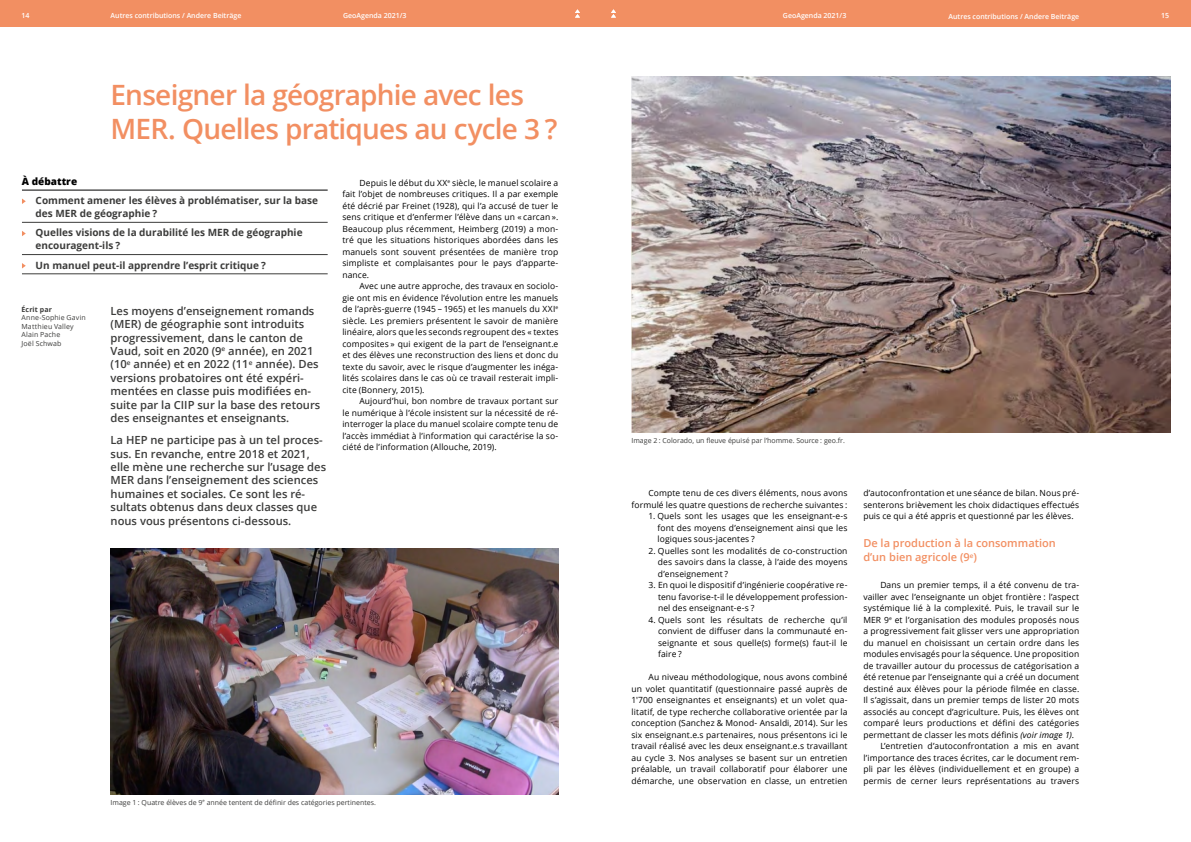
<style>
.page{position:relative;width:1191px;height:842px;background:#fff}
.page>*{position:absolute;margin:0;border:0;box-sizing:border-box;transform-origin:0 0}
.t1{font:600 28px/33.6px "Open Sans";letter-spacing:-.03em;color:#f28f62}
.t2{font:600 11.2px/13.4px "Open Sans";color:#3c3c3b}
.t3{font:600 11px/14px "Open Sans";color:#f28f62}
.t4{font:700 10px/13px "Open Sans";color:#3c3c3b}
.t5{font:800 10px "Open Sans";color:#000}
.t6{font:8.5px/11.5px "Open Sans";letter-spacing:.015em;color:#000;text-align:justify}
.t7{font:7px "Open Sans";color:#3c3c3b}
.t8{font:600 7px "Open Sans";color:#fff}
.t9{font:7px/8.4px "Open Sans";letter-spacing:.02em;color:#3c3c3b}
.t10{font:700 7px "Open Sans";letter-spacing:.02em;color:#3c3c3b}
.s1{font-style:italic}
</style>
<div class="page">
<div style="left:0;top:0;width:595px;height:27px;background:#f28f62"></div>
<div style="left:595px;top:0;width:596px;height:27px;background:#f28f62"></div>
<svg style="left:575px;top:9px;width:5px;height:9px"></svg>
<svg style="left:611px;top:9px;width:5px;height:9px"></svg>
<img style="left:111px;top:549px;width:447px;height:245px">
<img style="left:631px;top:77px;width:539px;height:355px">
<hr style="left:22px;top:190px;width:306px;height:1px;background:#000">
<hr style="left:22px;top:222px;width:306px;height:1px;background:#3c3c3b">
<hr style="left:22px;top:254px;width:306px;height:1px;background:#3c3c3b">
<hr style="left:22px;top:274px;width:306px;height:1px;background:#3c3c3b">
<svg style="left:22px;top:199px;width:4px;height:5px"></svg>
<svg style="left:22px;top:231px;width:4px;height:5px"></svg>
<svg style="left:22px;top:263px;width:4px;height:5px"></svg>
<p class="t8" style="left:22px;top:11px;width:9px">14</p>
<p class="t8" style="left:111px;top:11px;width:132px">Autres contributions / Andere Beiträge</p>
<p class="t8" style="left:343px;top:11px;width:65px">GeoAgenda 2021/3</p>
<p class="t8" style="left:783px;top:11px;width:65px">GeoAgenda 2021/3</p>
<p class="t8" style="left:948px;top:11px;width:132px">Autres contributions / Andere Beiträge</p>
<p class="t8" style="left:1161px;top:11px;width:9px">15</p>
<h1 class="t1" style="left:111px;top:77px;width:448px">Enseigner la géographie avec les<br>MER. Quelles pratiques au cycle 3 ?</h1>
<p class="t5" style="left:22px;top:174px;width:57px">À débattre</p>
<p class="t4" style="left:36px;top:194px;width:284px">Comment amener les élèves à problématiser, sur la base des MER de géographie ?</p>
<p class="t4" style="left:36px;top:226px;width:268px">Quelles visions de la durabilité les MER de géographie encouragent-ils ?</p>
<p class="t4" style="left:36px;top:258px;width:232px">Un manuel peut-il apprendre l’esprit critique ?</p>
<p class="t10" style="left:22px;top:305px;width:32px">Écrit par</p>
<p class="t9" style="left:22px;top:313px;width:66px">Anne-Sophie Gavin<br>Matthieu Valley<br>Alain Pache<br>Joël Schwab</p>
<p class="t2" style="left:111px;top:304px;width:211px">Les moyens d’enseignement romands (MER) de géographie sont introduits progressivement, dans le canton de Vaud, soit en 2020 (9<sup>e</sup> année), en 2021 (10<sup>e</sup> année) et en 2022 (11<sup>e</sup> année). Des versions probatoires ont été expéri&shy;mentées en classe puis modifiées en&shy;suite par la CIIP sur la base des retours des enseignantes et enseignants.</p>
<p class="t2" style="left:111px;top:433px;width:217px">La HEP ne participe pas à un tel proces&shy;sus. En revanche, entre 2018 et 2021, elle mène une recherche sur l’usage des MER dans l’enseignement des sciences humaines et sociales. Ce sont les ré&shy;sultats obtenus dans deux classes que nous vous présentons ci-dessous.</p>
<p class="t6" style="left:342px;top:176px;width:217px;text-indent:17px">Depuis le début du XX<sup>e</sup> siècle, le manuel scolaire a fait l’objet de nombreuses critiques. Il a par exemple été décrié par Freinet (1928), qui l’a accusé de tuer le sens critique et d’enfermer l’élève dans un « carcan ».<br>Beaucoup plus récemment, Heimberg (2019) a mon&shy;tré que les situations historiques abordées dans les manuels sont souvent présentées de manière trop simpliste et complaisantes pour le pays d’apparte&shy;nance.</p>
<p class="t6" style="left:342px;top:280px;width:217px;text-indent:17px">Avec une autre approche, des travaux en sociolo&shy;gie ont mis en évidence l’évolution entre les manuels de l’après-guerre (1945 – 1965) et les manuels du XXI<sup>e </sup>siècle. Les premiers présentent le savoir de manière linéaire, alors que les seconds regroupent des « textes composites » qui exigent de la part de l’enseignant.e et des élèves une reconstruction des liens et donc du texte du savoir, avec le risque d’augmenter les inéga&shy;lités scolaires dans le cas où ce travail resterait impli&shy;cite (Bonnery, 2015).</p>
<p class="t6" style="left:342px;top:395px;width:217px;text-indent:17px">Aujourd’hui, bon nombre de travaux portant sur le numérique à l’école insistent sur la nécessité de ré&shy;interroger la place du manuel scolaire compte tenu de l’accès immédiat à l’information qui caractérise la so&shy;ciété de l’information (Allouche, 2019).</p>
<p class="t7" style="left:111px;top:797px;width:267px">Image 1 : Quatre élèves de 9<sup>e</sup> année tentent de définir des catégories pertinentes.</p>
<p class="t7" style="left:631px;top:436px;width:215px">Image 2 : Colorado, un fleuve épuisé par l’homme. Source : geo.fr.</p>
<p class="t6" style="left:631px;top:487px;width:217px;text-align:right">Compte tenu de ces divers éléments, nous avons formulé les quatre questions de recherche suivantes :</p>
<p class="t6" style="left:657px;top:510px;width:191px;text-indent:-9px">1. Quels sont les usages que les enseignant-e-s font des moyens d’enseignement ainsi que les logiques sous-jacentes ?</p>
<p class="t6" style="left:658px;top:544px;width:191px;text-indent:-9px">2. Quelles sont les modalités de co-construction des savoirs dans la classe, à l’aide des moyens d’enseignement ?</p>
<p class="t6" style="left:658px;top:579px;width:191px;text-indent:-9px">3. En quoi le dispositif d’ingénierie coopérative re&shy;tenu favorise-t-il le développement profession&shy;nel des enseignant-e-s ?</p>
<p class="t6" style="left:658px;top:613px;width:191px;text-indent:-10px">4. Quels sont les résultats de recherche qu’il convient de diffuser dans la communauté en&shy;seignante et sous quelle(s) forme(s) faut-il le faire ?</p>
<p class="t6" style="left:631px;top:671px;width:217px;text-indent:17px">Au niveau méthodologique, nous avons combiné un volet quantitatif (questionnaire passé auprès de 1'700 enseignantes et enseignants) et un volet qua&shy;litatif, de type recherche collaborative orientée par la conception (Sanchez &amp; Monod- Ansaldi, 2014). Sur les six enseignant.e.s partenaires, nous présentons ici le travail réalisé avec les deux enseignant.e.s travaillant au cycle 3. Nos analyses se basent sur un entretien préalable, un travail collaboratif pour élaborer une démarche, une observation en classe, un entretien</p>
<p class="t6" style="left:863px;top:487px;width:217px">d’autoconfrontation et une séance de bilan. Nous pré&shy;senterons brièvement les choix didactiques effectués puis ce qui a été appris et questionné par les élèves.</p>
<p class="t3" style="left:863px;top:536px;width:194px">De la production à la consommation d’un bien agricole (9<sup>e</sup>)</p>
<p class="t6" style="left:880px;top:579px;width:200px">Dans un premier temps, il a été convenu de tra-</p>
<p class="t6" style="left:863px;top:590px;width:217px">vailler avec l’enseignante un objet frontière : l’aspect</p>
<p class="t6" style="left:863px;top:602px;width:217px">systémique lié à la complexité. Puis, le travail sur le</p>
<p class="t6" style="left:863px;top:613px;width:217px">MER 9<sup>e</sup> et l’organisation des modules proposés nous</p>
<p class="t6" style="left:863px;top:625px;width:217px">a progressivement fait glisser vers une appropriation</p>
<p class="t6" style="left:863px;top:636px;width:217px">du manuel en choisissant un certain ordre dans les</p>
<p class="t6" style="left:863px;top:648px;width:217px">modules envisagés pour la séquence. Une proposition</p>
<p class="t6" style="left:863px;top:659px;width:217px">de travailler autour du processus de catégorisation a</p>
<p class="t6" style="left:863px;top:671px;width:217px">été retenue par l’enseignante qui a créé un document</p>
<p class="t6" style="left:863px;top:682px;width:217px">destiné aux élèves pour la période filmée en classe.</p>
<p class="t6" style="left:863px;top:694px;width:217px">Il s’agissait, dans un premier temps de lister 20 mots</p>
<p class="t6" style="left:863px;top:705px;width:217px">associés au concept d’agriculture. Puis, les élèves ont</p>
<p class="t6" style="left:863px;top:717px;width:217px">comparé leurs productions et défini des catégories</p>
<p class="t6" style="left:863px;top:728px;width:212px">permettant de classer les mots définis <span class="s1">(voir image 1)</span>.</p>
<p class="t6" style="left:880px;top:740px;width:200px">L’entretien d’autoconfrontation a mis en avant</p>
<p class="t6" style="left:863px;top:751px;width:217px">l’importance des traces écrites, car le document rem-</p>
<p class="t6" style="left:863px;top:763px;width:217px">pli par les élèves (individuellement et en groupe) a</p>
<p class="t6" style="left:863px;top:774px;width:217px">permis de cerner leurs représentations au travers</p>
</div>
